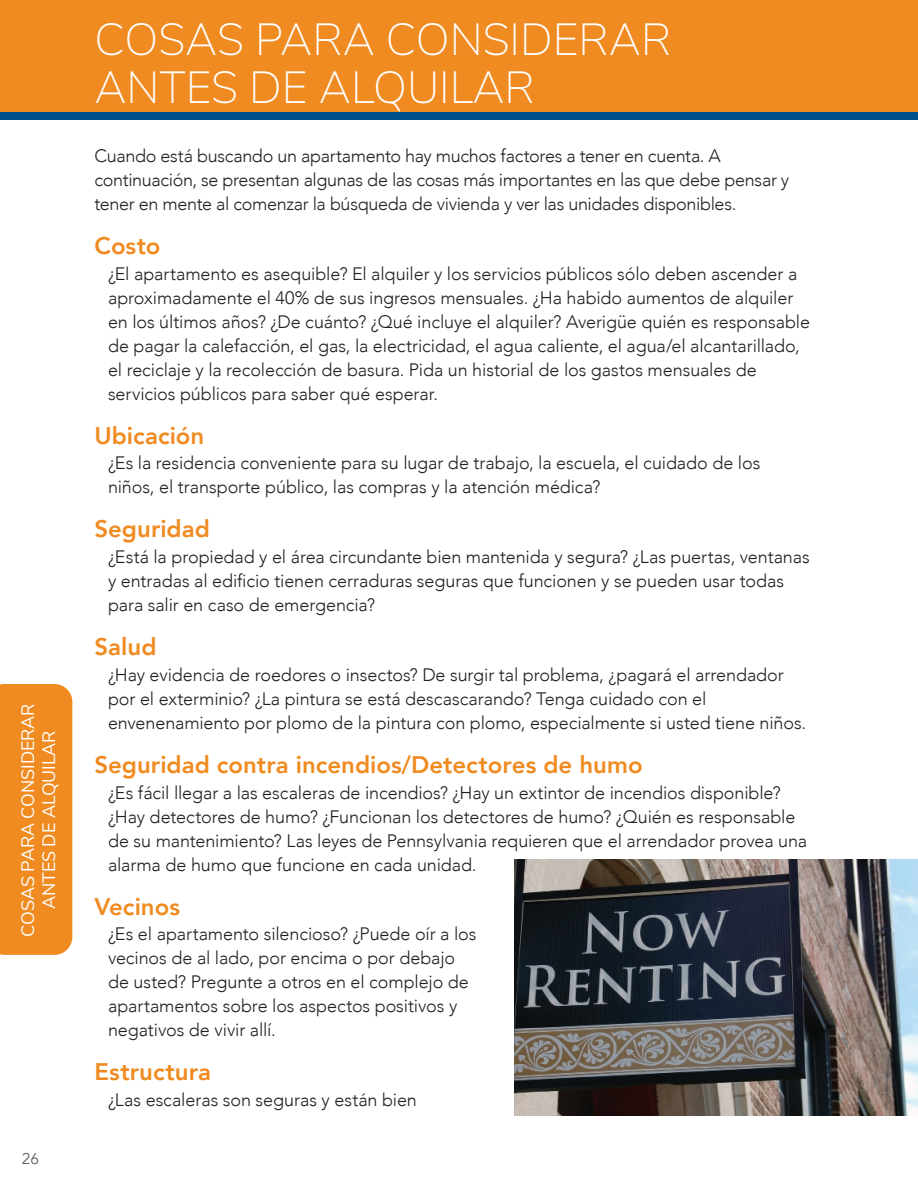
<style>
.page{position:relative;width:918px;height:1188px;background:#fff}
.page>*{position:absolute;margin:0;border:0;box-sizing:border-box;transform-origin:0 0}
.section_header{font:200 45px "Nunito Sans";color:#fff}
.section_header_2__dk_blue{font:800 24px "Avenir";color:#f08b21}
.body{font:300 18px/24px "Avenir";letter-spacing:-.005em;color:#231f20}
.t1{font:18px/21px "Nunito Sans";letter-spacing:-.005em;color:#fff;text-align:center}
.t2{font:15.6px "Avenir";color:#605e5f}
</style>
<div class="page">
<img style="left:514px;top:860px;width:404px;height:256px">
<div style="left:0;top:684px;width:72px;height:271px;background:#f08b21"></div>
<div style="left:0;top:0;width:918px;height:115px;background:#f08b21"></div>
<div style="left:0;top:112px;width:918px;height:8px;background:#01528a"></div>
<hr style="left:917px;top:0;width:1px;height:115px;background:#f08b21">
<p class="t1" style="left:16px;top:937px;width:235px;rotate:-90deg">COSAS PARA CONSIDERAR<br>ANTES DE ALQUILAR</p>
<p class="t2" style="left:22px;top:1149px;width:19px">26</p>
<p class="section_header" style="left:94px;top:7px;width:579px">COSAS PARA CONSIDERAR</p>
<p class="section_header" style="left:94px;top:54px;width:442px">ANTES DE ALQUILAR</p>
<p class="body" style="left:94px;top:144px;width:696px">Cuando está buscando un apartamento hay muchos factores a tener en cuenta. A continuación, se presentan algunas de las cosas más importantes en las que debe pensar y tener en mente al comenzar la búsqueda de vivienda y ver las unidades disponibles.</p>
<p class="section_header_2__dk_blue" style="left:94px;top:227px;width:68px">Costo</p>
<p class="body" style="left:108px;top:262px;width:704px">¿El apartamento es asequible? El alquiler y los servicios públicos sólo deben ascender a aproximadamente el 40% de sus ingresos mensuales. ¿Ha habido aumentos de alquiler en los últimos años? ¿De cuánto? ¿Qué incluye el alquiler? Averigüe quién es responsable de pagar la calefacción, el gas, la electricidad, el agua caliente, el agua/el alcantarillado, el reciclaje y la recolección de basura. Pida un historial de los gastos mensuales de servicios públicos para saber qué esperar.</p>
<p class="section_header_2__dk_blue" style="left:94px;top:417px;width:111px">Ubicación</p>
<p class="body" style="left:108px;top:451px;width:654px">¿Es la residencia conveniente para su lugar de trabajo, la escuela, el cuidado de los niños, el transporte público, las compras y la atención médica?</p>
<p class="section_header_2__dk_blue" style="left:94px;top:510px;width:117px">Seguridad</p>
<p class="body" style="left:108px;top:545px;width:703px">¿Está la propiedad y el área circundante bien mantenida y segura? ¿Las puertas, ventanas y entradas al edificio tienen cerraduras seguras que funcionen y se pueden usar todas para salir en caso de emergencia?</p>
<p class="section_header_2__dk_blue" style="left:94px;top:628px;width:63px">Salud</p>
<p class="body" style="left:108px;top:663px;width:700px">¿Hay evidencia de roedores o insectos? De surgir tal problema, ¿pagará el arrendador por el exterminio? ¿La pintura se está descascarando? Tenga cuidado con el envenenamiento por plomo de la pintura con plomo, especialmente si usted tiene niños.</p>
<p class="section_header_2__dk_blue" style="left:94px;top:746px;width:550px">Seguridad contra incendios/Detectores de humo</p>
<p class="body" style="left:108px;top:780px;width:701px">¿Es fácil llegar a las escaleras de incendios? ¿Hay un extintor de incendios disponible? ¿Hay detectores de humo? ¿Funcionan los detectores de humo? ¿Quién es responsable de su mantenimiento? Las leyes de Pennsylvania requieren que el arrendador provea una alarma de humo que funcione en cada unidad.</p>
<p class="section_header_2__dk_blue" style="left:94px;top:888px;width:87px">Vecinos</p>
<p class="body" style="left:108px;top:922px;width:370px">¿Es el apartamento silencioso? ¿Puede oír a los vecinos de al lado, por encima o por debajo de usted? Pregunte a otros en el complejo de apartamentos sobre los aspectos positivos y negativos de vivir allí.</p>
<p class="section_header_2__dk_blue" style="left:94px;top:1053px;width:118px">Estructura</p>
<p class="body" style="left:108px;top:1088px;width:310px">¿Las escaleras son seguras y están bien</p>
</div>
